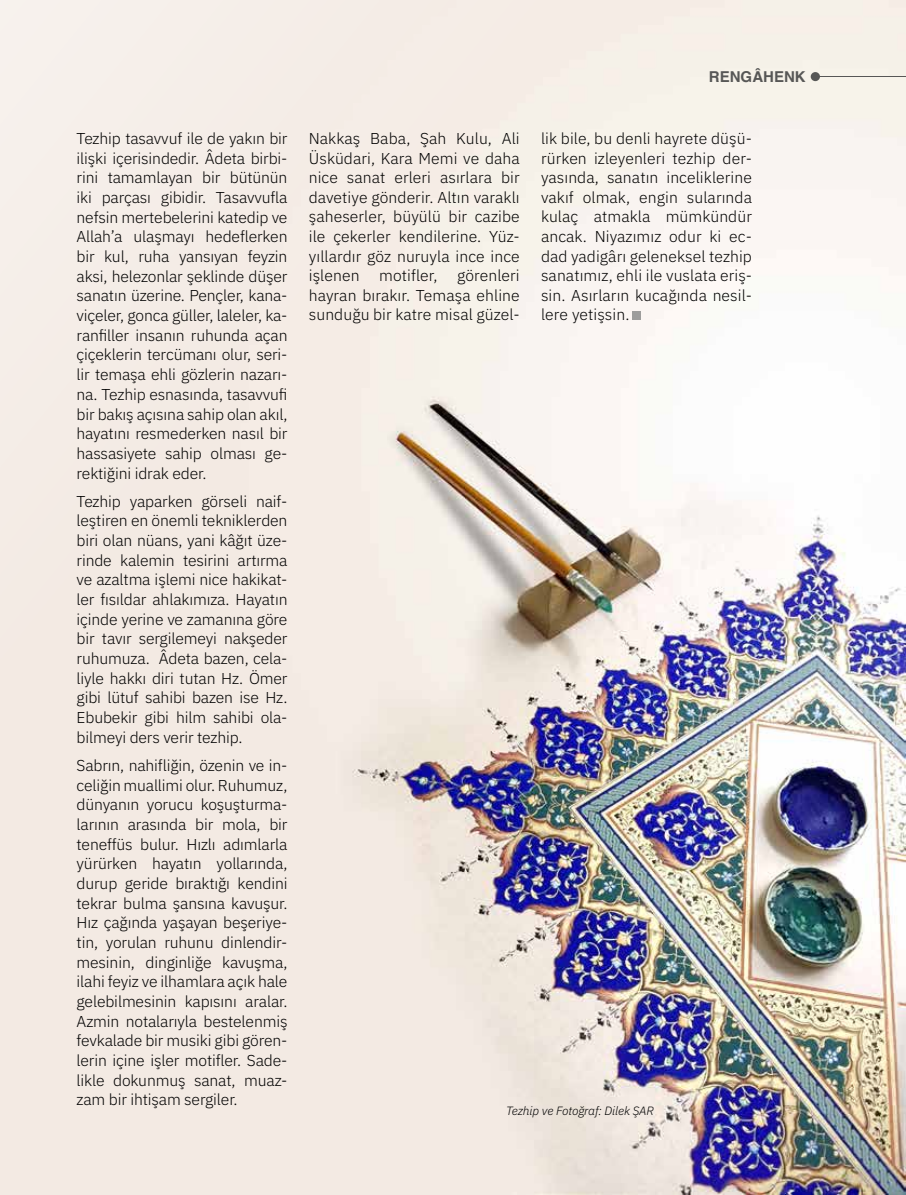
<style>
.page{position:relative;width:906px;height:1195px;background:#fff}
.page>*{position:absolute;margin:0;border:0;box-sizing:border-box;transform-origin:0 0}
.t1{font:300 15.75px/19.6px "IBM Plex Sans";letter-spacing:-.01em;color:#000;text-align:justify}
.t2{font:700 15px "Helvetica";color:#575756}
.t3{font:italic 300 12px "IBM Plex Sans";letter-spacing:-.01em;color:#000}
</style>
<div class="page">
<img style="left:0;top:0;width:906px;height:1194px">
<div style="left:632px;top:312px;width:9px;height:8px;background:#9d9d9c"></div>
<hr style="left:820px;top:76px;width:86px;height:1px;background:#575756">
<div style="left:810px;top:72px;width:10px;height:9px;background:#575756;border-radius:50%"></div>
<p class="t1" style="left:77px;top:127px;width:212px">Tezhip tasavvuf ile de yakın bir ilişki içerisindedir. Âdeta birbi&shy;rini tamamlayan bir bütünün iki parçası gibidir. Tasavvufla nefsin mertebelerini katedip ve Allah’a ulaşmayı hedeflerken bir kul, ruha yansıyan feyzin aksi, helezonlar şeklinde düşer sanatın üzerine. Pençler, kana&shy;viçeler, gonca güller, laleler, ka&shy;ranfiller insanın ruhunda açan çiçeklerin tercümanı olur, seri&shy;lir temaşa ehli gözlerin nazarı&shy;na. Tezhip esnasında, tasavvufi bir bakış açısına sahip olan akıl, hayatını resmederken nasıl bir hassasiyete sahip olması ge&shy;rektiğini idrak eder.</p>
<p class="t1" style="left:77px;top:490px;width:212px">Tezhip yaparken görseli naif&shy;leştiren en önemli tekniklerden biri olan nüans, yani kâğıt üze&shy;rinde kalemin tesirini artırma ve azaltma işlemi nice hakikat&shy;ler fısıldar ahlakımıza. Hayatın içinde yerine ve zamanına göre bir tavır sergilemeyi nakşeder ruhumuza. Âdeta bazen, cela&shy;liyle hakkı diri tutan Hz. Ömer gibi lütuf sahibi bazen ise Hz.<br>Ebubekir gibi hilm sahibi ola&shy;bilmeyi ders verir tezhip.</p>
<p class="t1" style="left:77px;top:754px;width:212px">Sabrın, nahifliğin, özenin ve in&shy;celiğin muallimi olur. Ruhumuz, dünyanın yorucu koşuşturma&shy;larının arasında bir mola, bir teneffüs bulur. Hızlı adımlarla yürürken hayatın yollarında, durup geride bıraktığı kendini tekrar bulma şansına kavuşur.<br>Hız çağında yaşayan beşeriye&shy;tin, yorulan ruhunu dinlendir&shy;mesinin, dinginliğe kavuşma, ilahi feyiz ve ilhamlara açık hale gelebilmesinin kapısını aralar.<br>Azmin notalarıyla bestelenmiş fevkalade bir musiki gibi gören&shy;lerin içine işler motifler. Sade&shy;likle dokunmuş sanat, muaz&shy;zam bir ihtişam sergiler.</p>
<p class="t2" style="left:709px;top:67px;width:98px">RENGÂHENK</p>
<p class="t1" style="left:309px;top:127px;width:212px">Nakkaş Baba, Şah Kulu, Ali Üsküdari, Kara Memi ve daha nice sanat erleri asırlara bir davetiye gönderir. Altın varaklı şaheserler, büyülü bir cazibe ile çekerler kendilerine. Yüz&shy;yıllardır göz nuruyla ince ince işlenen motifler, görenleri hayran bırakır. Temaşa ehline sunduğu bir katre misal güzel-</p>
<p class="t1" style="left:541px;top:127px;width:212px">lik bile, bu denli hayrete düşü&shy;rürken izleyenleri tezhip der&shy;yasında, sanatın inceliklerine vakıf olmak, engin sularında kulaç atmakla mümkündür ancak. Niyazımız odur ki ec&shy;dad yadigârı geleneksel tezhip sanatımız, ehli ile vuslata eriş&shy;sin. Asırların kucağında nesil&shy;lere yetişsin.</p>
<p class="t3" style="left:506px;top:1102px;width:149px">Tezhip ve Fotoğraf: Dilek ŞAR</p>
</div>
